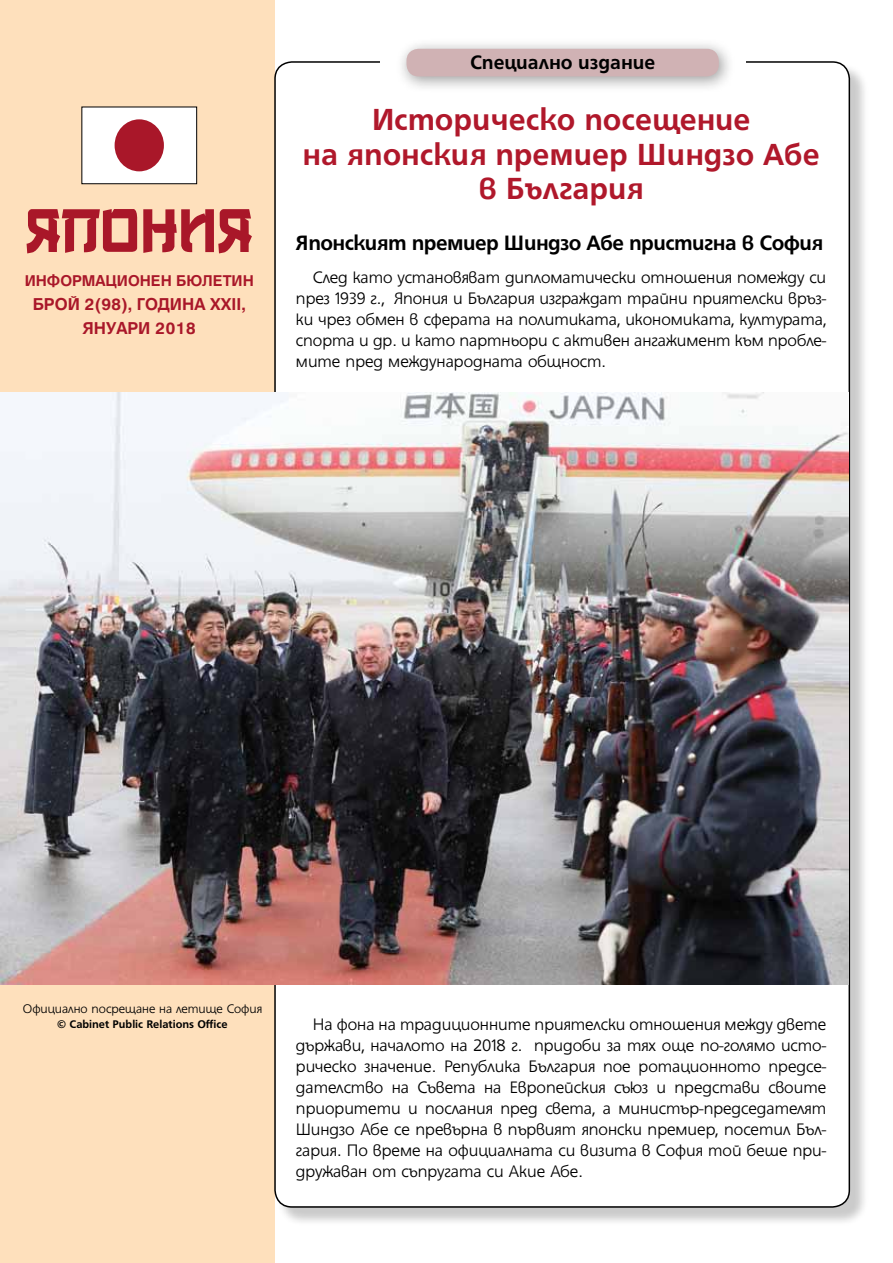
<style>
.page{position:relative;width:893px;height:1263px;background:#fff}
.page>*{position:absolute;margin:0;border:0;box-sizing:border-box;transform-origin:0 0}
.t1{font:700 33px/34.5px "HS Grotesk Bg";color:#b0182b;text-align:center}
.t2{font:700 22.5px "HS Grotesk Bg";letter-spacing:-.025em;color:#000}
.t3{font:700 21px "HS Grotesk Bg";color:#000}
.t4{font:300 18px/21px "HS Grotesk Bg";color:#000;text-align:justify}
.t5{font:700 16.5px/24px "Hebar CYR";color:#a91729;text-align:center}
.t6{font:700 15px "Hebar CYR";color:#a91729}
.t7{font:300 13.5px "HS Grotesk Bg";color:#000}
.t8{font:700 12px "HS Grotesk Bg";color:#000}
</style>
<div class="page">
<div style="left:0;top:0;width:274px;height:1263px;background:#fee0bc"></div>
<div style="left:277px;top:64px;width:592px;height:1162px;background:#000;opacity:.21"></div>
<div style="left:275px;top:62px;width:574px;height:1145px;background:#fff;border-radius:17px"></div>
<div style="left:396px;top:37px;width:340px;height:57px;background:#000;opacity:.4"></div>
<div style="left:406px;top:49px;width:313px;height:27px;background:#d0b2b4;border-radius:12px"></div>
<img style="left:0;top:393px;width:848px;height:591px">
<div style="left:82px;top:107px;width:115px;height:77px;background:#fff"></div>
<div style="left:81px;top:107px;width:116px;height:77px;border:1px solid #000"></div>
<div style="left:115px;top:119px;width:49px;height:52px;background:#a91729;border-radius:50%"></div>
<svg style="left:143px;top:209px;width:109px;height:44px"></svg>
<svg style="left:27px;top:209px;width:110px;height:44px"></svg>
<p class="t6" style="left:25px;top:271px;width:231px">Информационен бюлетин</p>
<p class="t5" style="left:33px;top:292px;width:214px">брой 2(98), година XXII,<br>ЯНУАРИ 2018</p>
<p class="t3" style="left:470px;top:50px;width:187px">Специално издание</p>
<p class="t1" style="left:303px;top:102px;width:519px">Историческо посещение<br>на японския премиер Шиндзо Абе в България</p>
<p class="t2" style="left:296px;top:230px;width:529px">Японският премиер Шиндзо Абе пристигна в София</p>
<p class="t4" style="left:296px;top:267px;width:532px;text-indent:17px">След като установяват дипломатически отношения помежду си през 1939 г., Япония и България изграждат трайни приятелски връз&shy;ки чрез обмен в сферата на политиката, икономиката, културата, спорта и др. и като партньори с активен ангажимент към пробле&shy;мите пред международната общност.</p>
<p class="t7" style="left:23px;top:1001px;width:241px">Официално посрещане на летище София</p>
<p class="t8" style="left:57px;top:1017px;width:172px">© Cabinet Public Relations Office</p>
<p class="t4" style="left:296px;top:1014px;width:532px;text-indent:17px">На фона на традиционните приятелски отношения между двете държави, началото на 2018 г. придоби за тях още по-голямо исто&shy;рическо значение. Република България пое ротационното предсе&shy;дателство на Съвета на Европейския съюз и представи своите приоритети и послания пред света, а министър-председателят Шиндзо Абе се превърна в първият японски премиер, посетил Бъл&shy;гария. По време на официалната си визита в София той беше при&shy;дружаван от съпругата си Акие Абе.</p>
</div>
